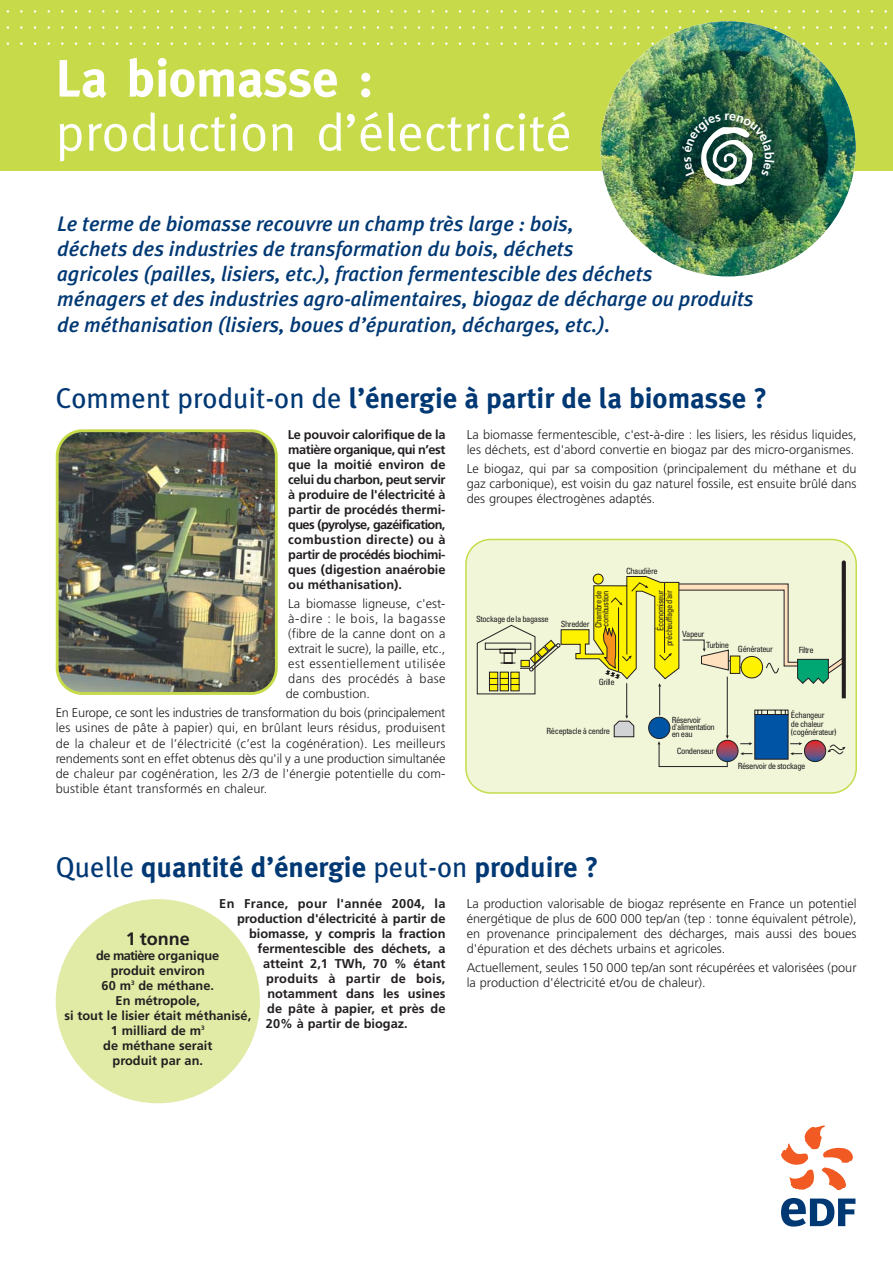
<style>
.page{position:relative;width:893px;height:1262px;background:#fff}
.page>*{position:absolute;margin:0;border:0;box-sizing:border-box;transform-origin:0 0}
.t1{font:52.5px "Meta";color:#fff}
.t2{font:700 52.5px "Meta";color:#fff}
.t3{font:700 28.5px "Meta Plus";color:#003874}
.t4{font:italic 500 21px/25.2px "Meta Plus";color:#003874}
.t5{font:700 18px "Frutiger";color:#231f20}
.t6{font:300 12.75px/15px "Frutiger";color:#231f20;text-align:justify}
.t7{font:700 12.75px/15px "Frutiger";color:#231f20;text-align:justify}
.t8{font:700 12.75px "Frutiger";letter-spacing:.02em;color:#231f20}
.t9{font:condensed 8.55px/8.6px "Univers";letter-spacing:-.05em;color:#231f20}
.s1{font-weight:400}
</style>
<div class="page">
<div style="left:0;top:0;width:892px;height:170px;background:#c7db4a"></div>
<svg style="left:781px;top:1125px;width:72px;height:65px"></svg>
<svg style="left:781px;top:1198px;width:74px;height:28px"></svg>
<img style="left:600px;top:21px;width:255px;height:255px;border-radius:50%">
<img style="left:56px;top:429px;width:222px;height:266px">
<svg style="left:465px;top:538px;width:392px;height:255px;background:#e3e8bd"></svg>
<div style="left:56px;top:899px;width:204px;height:204px;background:#e1eba6;border-radius:50%"></div>
<img style="left:682px;top:113px;width:92px;height:73px">
<h1 class="t2" style="left:56px;top:59px;width:319px">La biomasse :</h1>
<h1 class="t1" style="left:56px;top:113px;width:517px">production d’électricité</h1>
<p class="t4" style="left:57px;top:212px;width:698px">Le terme de biomasse recouvre un champ très large : bois,<br>déchets des industries de transformation du bois, déchets<br>agricoles (pailles, lisiers, etc.), fraction fermentescible des déchets<br>ménagers et des industries agro-alimentaires, biogaz de décharge ou produits de méthanisation (lisiers, boues d’épuration, décharges, etc.).</p>
<h2 class="t3" style="left:56px;top:386px;width:713px"><span class="s1">Comment produit-on de</span> l’énergie à partir de la biomasse ?</h2>
<p class="t7" style="left:288px;top:428px;width:159px">Le pouvoir calorifique de la matière organique, qui n’est que la moitié environ de celui du charbon, peut servir à produire de l'électricité à partir de procédés thermi&shy;ques (pyrolyse, gazéification, combustion directe) ou à partir de procédés biochimi&shy;ques (digestion anaérobie ou méthanisation).</p>
<p class="t6" style="left:286px;top:597px;width:161px">La biomasse ligneuse, c'est&shy;à-dire : le bois, la bagasse (fibre de la canne dont on a extrait le sucre), la paille, etc., est essentiellement utilisée dans des procédés à base de combustion.</p>
<p class="t6" style="left:56px;top:706px;width:391px">En Europe, ce sont les industries de transformation du bois (principalement les usines de pâte à papier) qui, en brûlant leurs résidus, produisent de la chaleur et de l’électricité (c’est la cogénération). Les meilleurs rendements sont en effet obtenus dès qu'il y a une production simultanée de chaleur par cogénération, les 2/3 de l'énergie potentielle du com&shy;bustible étant transformés en chaleur.</p>
<p class="t6" style="left:467px;top:428px;width:391px">La biomasse fermentescible, c'est-à-dire : les lisiers, les résidus liquides, les déchets, est d'abord convertie en biogaz par des micro-organismes.</p>
<p class="t6" style="left:467px;top:462px;width:391px">Le biogaz, qui par sa composition (principalement du méthane et du gaz carbonique), est voisin du gaz naturel fossile, est ensuite brûlé dans des groupes électrogènes adaptés.</p>
<p class="t9" style="left:476px;top:616px;width:74px">Stockage de la bagasse</p>
<p class="t9" style="left:595px;top:628px;width:39px;line-height:7.1px;rotate:-90deg">Chambre de combustion</p>
<p class="t9" style="left:560px;top:620px;width:30px">Shredder</p>
<p class="t9" style="left:598px;top:678px;width:17px">Grille</p>
<p class="t9" style="left:546px;top:727px;width:65px">Réceptacle à cendre</p>
<p class="t9" style="left:626px;top:567px;width:33px">Chaudière</p>
<p class="t9" style="left:657px;top:646px;width:58px;text-align:right;rotate:-90deg">Économiseur préchauffage d'air</p>
<p class="t9" style="left:682px;top:630px;width:24px">Vapeur</p>
<p class="t9" style="left:706px;top:641px;width:24px">Turbine</p>
<p class="t9" style="left:737px;top:645px;width:37px">Générateur</p>
<p class="t9" style="left:798px;top:646px;width:16px">Filtre</p>
<p class="t9" style="left:671px;top:717px;width:45px;line-height:7.1px">Réservoir d'alimentation en eau</p>
<p class="t9" style="left:677px;top:747px;width:39px">Condenseur</p>
<p class="t9" style="left:791px;top:711px;width:47px">Échangeur<br>de chaleur (cogénérateur)</p>
<p class="t9" style="left:737px;top:762px;width:69px">Réservoir de stockage</p>
<h2 class="t3" style="left:56px;top:855px;width:544px"><span class="s1">Quelle</span> quantité d’énergie <span class="s1">peut-on</span> produire ?</h2>
<p class="t8" style="left:219px;top:898px;width:228px">En France, pour l'année 2004, la</p>
<p class="t7" style="left:237px;top:912px;width:210px">production d'électricité à partir de</p>
<p class="t7" style="left:249px;top:927px;width:198px">biomasse, y compris la fraction</p>
<p class="t7" style="left:257px;top:942px;width:190px">fermentescible des déchets, a</p>
<p class="t7" style="left:263px;top:957px;width:184px">atteint 2,1 TWh, 70 % étant</p>
<p class="t8" style="left:266px;top:973px;width:181px">produits à partir de bois,</p>
<p class="t7" style="left:267px;top:987px;width:180px">notamment dans les usines</p>
<p class="t7" style="left:267px;top:1002px;width:180px">de pâte à papier, et près de</p>
<p class="t7" style="left:266px;top:1017px;width:143px">20% à partir de biogaz.</p>
<h3 class="t5" style="left:126px;top:931px;width:65px">1 tonne</h3>
<p class="t7" style="left:64px;top:948px;width:188px;text-align:center">de matière organique<br>produit environ<br>60 m<sup>3</sup> de méthane.<br>En métropole,<br>si tout le lisier était méthanisé,<br>1 milliard de m<sup>3<br></sup>de méthane serait<br>produit par an.</p>
<p class="t6" style="left:467px;top:897px;width:391px">La production valorisable de biogaz représente en France un potentiel énergétique de plus de 600 000 tep/an (tep : tonne équivalent pétrole), en provenance principalement des décharges, mais aussi des boues d'épuration et des déchets urbains et agricoles.</p>
<p class="t6" style="left:467px;top:961px;width:391px">Actuellement, seules 150 000 tep/an sont récupérées et valorisées (pour la production d'électricité et/ou de chaleur).</p>
</div>
